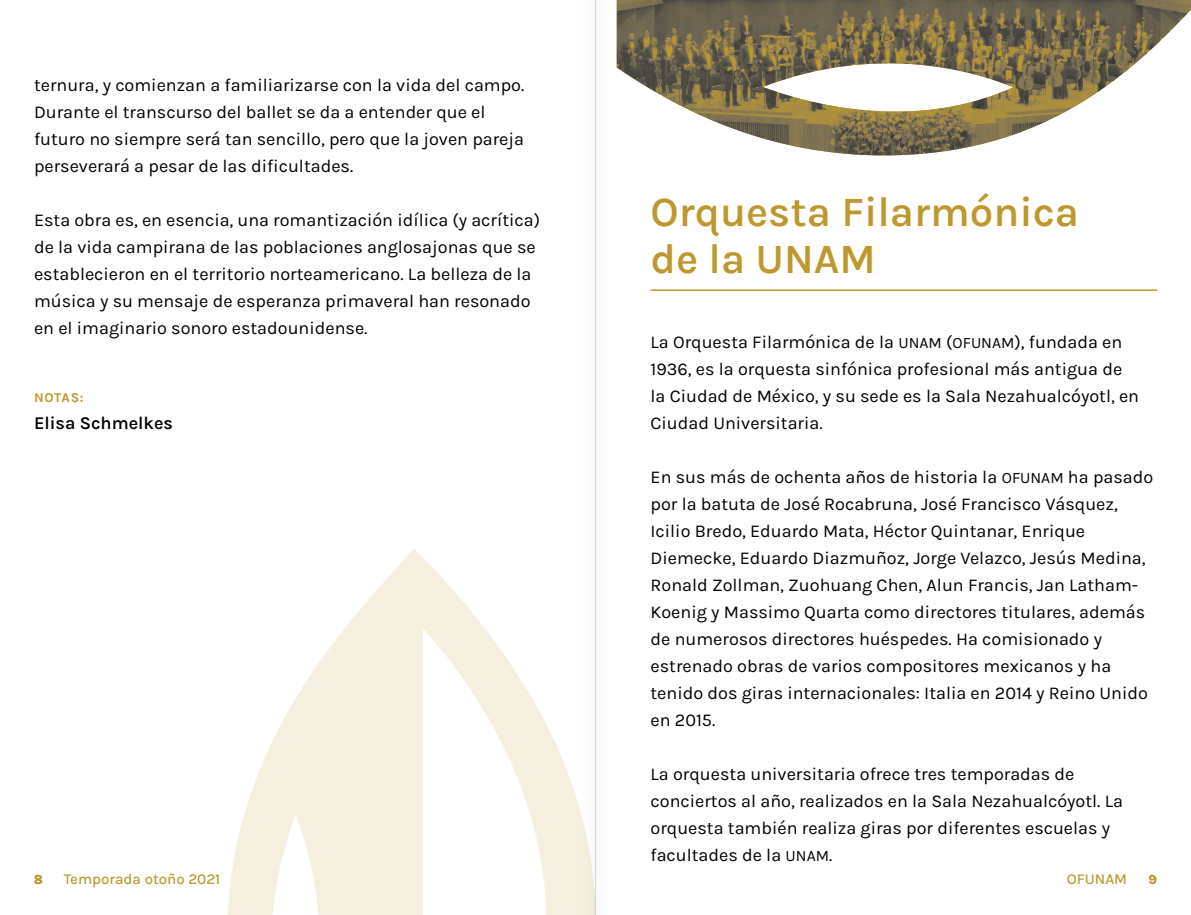
<style>
.page{position:relative;width:1191px;height:915px;background:#fff}
.page>*{position:absolute;margin:0;border:0;box-sizing:border-box;transform-origin:0 0}
.t1{font:600 42px/47.2px "Karla";color:#be982e}
.t2{font:18px/27px "Karla";color:#000}
.t3{font:600 18px "Karla";color:#000}
.t4{font:500 15px "Karla";color:#be982e}
.t5{font:700 13.5px "Karla";letter-spacing:.05em;color:#be982e}
.t6{font:800 13.5px "Karla";color:#be982e}
.s1{font-size:15.75px}
</style>
<div class="page">
<img style="left:617px;top:0;width:574px;height:155px">
<svg style="left:228px;top:549px;width:353px;height:365px"></svg>
<hr style="left:595px;top:0;width:1px;height:914px;background:#d1d3d4">
<hr style="left:650px;top:289px;width:507px;height:2px;background:#be982e">
<p class="t2" style="left:34px;top:71px;width:492px">ternura, y comienzan a familiarizarse con la vida del campo.<br>Durante el transcurso del ballet se da a entender que el futuro no siempre será tan sencillo, pero que la joven pareja perseverará a pesar de las dificultades.</p>
<p class="t2" style="left:34px;top:206px;width:507px">Esta obra es, en esencia, una romantización idílica (y acrítica) de la vida campirana de las poblaciones anglosajonas que se establecieron en el territorio norteamericano. La belleza de la música y su mensaje de esperanza primaveral han resonado en el imaginario sonoro estadounidense.</p>
<p class="t5" style="left:34px;top:389px;width:51px">NOTAS:</p>
<p class="t3" style="left:34px;top:411px;width:140px">Elisa Schmelkes</p>
<h1 class="t1" style="left:650px;top:187px;width:430px">Orquesta Filarmónica de la UNAM</h1>
<p class="t2" style="left:650px;top:327px;width:490px">La Orquesta Filarmónica de la <span class="s1">UNAM</span> (<span class="s1">OFUNAM</span>), fundada en 1936, es la orquesta sinfónica profesional más antigua de la Ciudad de México, y su sede es la Sala Nezahualcóyotl, en Ciudad Universitaria.</p>
<p class="t2" style="left:650px;top:462px;width:504px">En sus más de ochenta años de historia la <span class="s1">OFUNAM</span> ha pasado por la batuta de José Rocabruna, José Francisco Vásquez, Icilio Bredo, Eduardo Mata, Héctor Quintanar, Enrique Diemecke, Eduardo Diazmuñoz, Jorge Velazco, Jesús Medina, Ronald Zollman, Zuohuang Chen, Alun Francis, Jan Latham-Koenig y Massimo Quarta como directores titulares, además de numerosos directores huéspedes. Ha comisionado y estrenado obras de varios compositores mexicanos y ha tenido dos giras internacionales: Italia en 2014 y Reino Unido en 2015.</p>
<p class="t2" style="left:650px;top:759px;width:474px">La orquesta universitaria ofrece tres temporadas de conciertos al año, realizados en la Sala Nezahualcóyotl. La orquesta también realiza giras por diferentes escuelas y facultades de la <span class="s1">UNAM</span>.</p>
<p class="t6" style="left:34px;top:870px;width:11px">8</p>
<p class="t4" style="left:64px;top:869px;width:158px">Temporada otoño 2021</p>
<p class="t4" style="left:1067px;top:869px;width:62px">OFUNAM</p>
<p class="t6" style="left:1148px;top:870px;width:10px">9</p>
</div>
